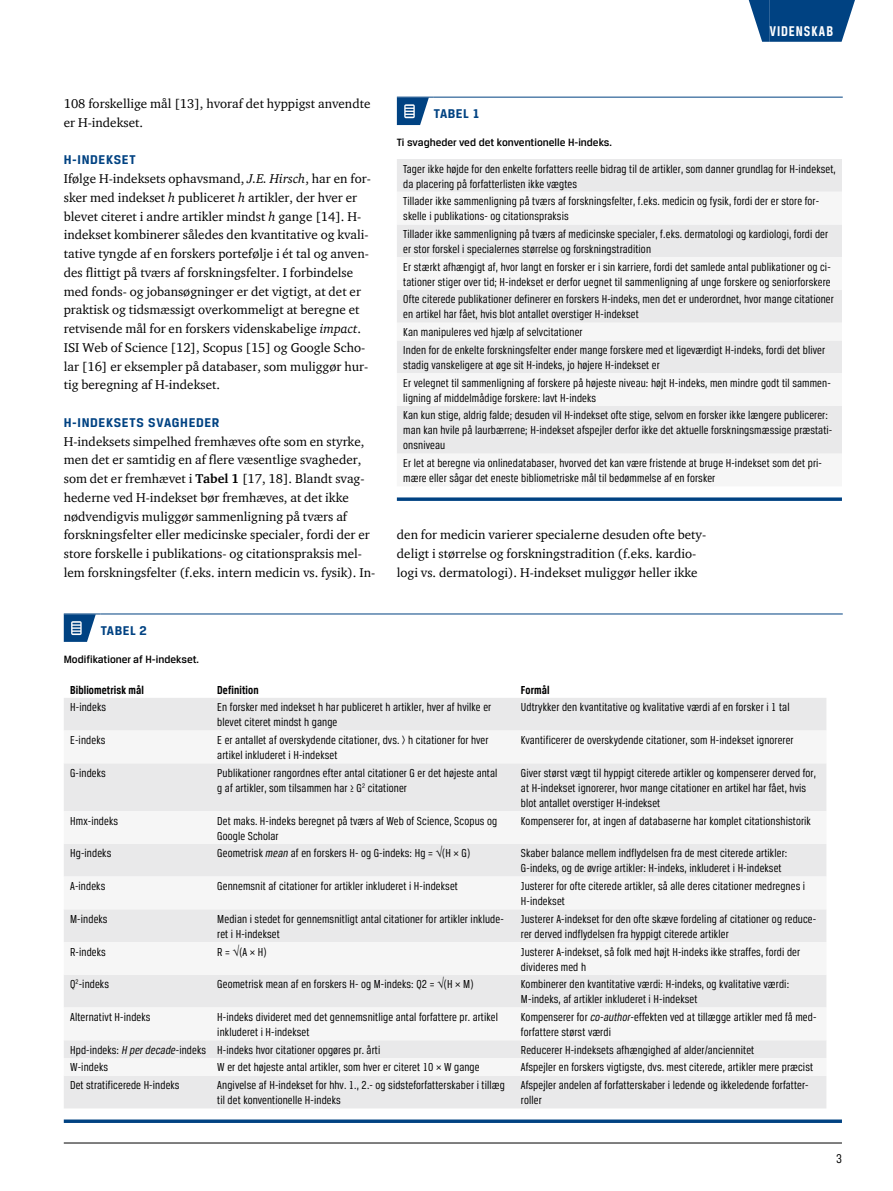
<style>
.page{position:relative;width:893px;height:1191px;background:#fff}
.page>*{position:absolute;margin:0;border:0;box-sizing:border-box;transform-origin:0 0}
.t1{font:700 15px "Breuer Condensed";letter-spacing:.065em;color:#fff}
.t2{font:700 13.5px "Breuer Text";letter-spacing:.045em;color:#004282}
.t3{font:13.5px "Breuer Condensed";color:#000}
.t4{font:13.05px/18.8px "ITC Charter Com";color:#000}
.t5{font:12.3px/15px "Breuer Condensed";letter-spacing:.01em;color:#000}
.t6{font:700 12.3px "Breuer Condensed";letter-spacing:.01em;color:#000}
.t7{font:500 11.25px "Breuer Text";color:#000}
.s1{font-style:italic}
.s2{font-weight:700}
</style>
<div class="page">
<hr style="left:64px;top:1142px;width:778px;height:1px;background:#000">
<div style="left:770px;top:0;width:64px;height:42px;background:#004282"></div>
<svg style="left:749px;top:0;width:21px;height:42px"></svg>
<svg style="left:834px;top:0;width:21px;height:42px"></svg>
<hr style="left:397px;top:97px;width:37px;height:1px;background:#004282">
<hr style="left:434px;top:97px;width:409px;height:1px;background:#004282">
<svg style="left:397px;top:97px;width:32px;height:28px"></svg>
<div style="left:397px;top:159px;width:445px;height:33px;background:#e9e9ea"></div>
<svg style="left:397px;top:224px;width:445px;height:230px;fill:#e9e9ea"></svg>
<svg style="left:397px;top:497px;width:445px;height:4px"></svg>
<hr style="left:64px;top:613px;width:37px;height:1px;background:#004282">
<hr style="left:101px;top:613px;width:742px;height:1px;background:#004282">
<svg style="left:64px;top:614px;width:32px;height:28px"></svg>
<div style="left:64px;top:698px;width:762px;height:410px;background:#e9e9ea"></div>
<svg style="left:64px;top:730px;width:762px;height:345px;fill:#f6f6f6"></svg>
<svg style="left:64px;top:1119px;width:778px;height:4px;fill:#084785"></svg>
<p class="t1" style="left:770px;top:23px;width:65px">Videnskab</p>
<p class="t4" style="left:64px;top:94px;width:308px">108 forskellige mål [13], hvoraf det hyppigst anvendte er H-indekset.</p>
<p class="t2" style="left:64px;top:152px;width:73px">H-INDEKSET</p>
<p class="t4" style="left:64px;top:169px;width:309px">Ifølge H-indeksets ophavsmand, <span class="s1">J.E. Hirsch</span>, har en for&shy;sker med indekset <span class="s1">h</span> publiceret <span class="s1">h</span> artikler, der hver er blevet citeret i andre artikler mindst <span class="s1">h</span> gange [14]. H&shy;indekset kombinerer således den kvantitative og kvali&shy;tative tyngde af en forskers portefølje i ét tal og anven&shy;des flittigt på tværs af forskningsfelter. I forbindelse med fonds- og jobansøgninger er det vigtigt, at det er praktisk og tidsmæssigt overkommeligt at beregne et retvisende mål for en forskers videnskabelige <span class="s1">impact</span>.<br>ISI Web of Science [12], Scopus [15] og Google Scho&shy;lar [16] er eksempler på databaser, som muliggør hur&shy;tig beregning af H-indekset.</p>
<p class="t2" style="left:64px;top:415px;width:157px">H-INDEKSETS SVAGHEDER</p>
<p class="t4" style="left:64px;top:431px;width:313px">H-indeksets simpelhed fremhæves ofte som en styrke, men det er samtidig en af flere væsentlige svagheder, som det er fremhævet i <span class="s2">Tabel 1</span> [17, 18]. Blandt svag&shy;hederne ved H-indekset bør fremhæves, at det ikke nødvendigvis muliggør sammenligning på tværs af forskningsfelter eller medicinske specialer, fordi der er store forskelle i publikations- og citationspraksis mel&shy;lem forskningsfelter (f.eks. intern medicin vs. fysik). In-</p>
<p class="t2" style="left:434px;top:106px;width:15px">TABEL</p>
<p class="t2" style="left:473px;top:106px;width:9px">1</p>
<p class="t7" style="left:397px;top:136px;width:217px">Ti svagheder ved det konventionelle H-indeks.</p>
<p class="t5" style="left:403px;top:161px;width:434px">Tager ikke højde for den enkelte forfatters reelle bidrag til de artikler, som danner grundlag for H-indekset, da placering på forfatterlisten ikke vægtes</p>
<p class="t5" style="left:403px;top:194px;width:417px">Tillader ikke sammenligning på tværs af forskningsfelter, f.eks. medicin og fysik, fordi der er store for&shy;skelle i publikations- og citationspraksis</p>
<p class="t5" style="left:403px;top:226px;width:426px">Tillader ikke sammenligning på tværs af medicinske specialer, f.eks. dermatologi og kardiologi, fordi der er stor forskel i specialernes størrelse og forskningstradition</p>
<p class="t5" style="left:403px;top:259px;width:429px">Er stærkt afhængigt af, hvor langt en forsker er i sin karriere, fordi det samlede antal publikationer og ci&shy;tationer stiger over tid; H-indekset er derfor uegnet til sammenligning af unge forskere og seniorforskere</p>
<p class="t5" style="left:403px;top:292px;width:432px">Ofte citerede publikationer definerer en forskers H-indeks, men det er underordnet, hvor mange citationer en artikel har fået, hvis blot antallet overstiger H-indekset</p>
<p class="t5" style="left:403px;top:323px;width:423px;line-height:17.7px">Kan manipuleres ved hjælp af selvcitationer<br>Inden for de enkelte forskningsfelter ender mange forskere med et ligeværdigt H-indeks, fordi det bliver</p>
<p class="t5" style="left:403px;top:356px;width:429px;line-height:17.7px">stadig vanskeligere at øge sit H-indeks, jo højere H-indekset er<br>Er velegnet til sammenligning af forskere på højeste niveau: højt H-indeks, men mindre godt til sammen-</p>
<p class="t5" style="left:403px;top:389px;width:426px;line-height:17.7px">ligning af middelmådige forskere: lavt H-indeks<br>Kan kun stige, aldrig falde; desuden vil H-indekset ofte stige, selvom en forsker ikke længere publicerer:</p>
<p class="t5" style="left:403px;top:423px;width:431px">man kan hvile på laurbærrene; H-indekset afspejler derfor ikke det aktuelle forskningsmæssige præstati&shy;onsniveau</p>
<p class="t5" style="left:403px;top:455px;width:420px">Er let at beregne via onlinedatabaser, hvorved det kan være fristende at bruge H-indekset som det pri&shy;mære eller sågar det eneste bibliometriske mål til bedømmelse af en forsker</p>
<p class="t4" style="left:397px;top:525px;width:311px">den for medicin varierer specialerne desuden ofte bety&shy;deligt i størrelse og forskningstradition (f.eks. kardio&shy;logi vs. dermatologi). H-indekset muliggør heller ikke</p>
<p class="t2" style="left:101px;top:622px;width:15px">TABEL</p>
<p class="t2" style="left:139px;top:622px;width:9px">2</p>
<p class="t7" style="left:64px;top:653px;width:137px">Modifikationer af H-indekset.</p>
<p class="t6" style="left:70px;top:683px;width:75px">Bibliometrisk mål</p>
<p class="t6" style="left:217px;top:683px;width:43px">Definition</p>
<p class="t6" style="left:521px;top:683px;width:30px">Formål</p>
<p class="t5" style="left:70px;top:699px;width:37px">H-indeks</p>
<p class="t5" style="left:217px;top:699px;width:276px">En forsker med indekset h har publiceret h artikler, hver af hvilke er blevet citeret mindst h gange</p>
<p class="t5" style="left:521px;top:699px;width:270px">Udtrykker den kvantitative og kvalitative værdi af en forsker i 1 tal</p>
<p class="t5" style="left:70px;top:732px;width:37px">E-indeks</p>
<p class="t5" style="left:217px;top:732px;width:273px">E er antallet af overskydende citationer, dvs. &gt; h citationer for hver artikel inkluderet i H-indekset</p>
<p class="t5" style="left:521px;top:732px;width:274px">Kvantificerer de overskydende citationer, som H-indekset ignorerer</p>
<p class="t5" style="left:70px;top:765px;width:37px">G-indeks</p>
<p class="t5" style="left:217px;top:765px;width:282px">Publikationer rangordnes efter antal citationer G er det højeste antal g af artikler, som tilsammen har ≥ G<sup>2</sup> citationer</p>
<p class="t5" style="left:521px;top:765px;width:297px">Giver størst vægt til hyppigt citerede artikler og kompenserer derved for, at H-indekset ignorerer, hvor mange citationer en artikel har fået, hvis blot antallet overstiger H-indekset</p>
<p class="t5" style="left:70px;top:813px;width:49px">Hmx-indeks</p>
<p class="t5" style="left:217px;top:813px;width:281px">Det maks. H-indeks beregnet på tværs af Web of Science, Scopus og<br>Google Scholar</p>
<p class="t5" style="left:521px;top:813px;width:292px">Kompenserer for, at ingen af databaserne har komplet citationshistorik</p>
<p class="t5" style="left:70px;top:845px;width:43px">Hg-indeks</p>
<p class="t5" style="left:217px;top:845px;width:254px">Geometrisk <span class="s1">mean</span> af en forskers H- og G-indeks: Hg = √(H × G)</p>
<p class="t5" style="left:521px;top:845px;width:268px">Skaber balance mellem indflydelsen fra de mest citerede artikler:<br>G-indeks, og de øvrige artikler: H-indeks, inkluderet i H-indekset</p>
<p class="t5" style="left:70px;top:878px;width:37px">A-indeks</p>
<p class="t5" style="left:217px;top:878px;width:242px">Gennemsnit af citationer for artikler inkluderet i H-indekset</p>
<p class="t5" style="left:521px;top:878px;width:286px">Justerer for ofte citerede artikler, så alle deres citationer medregnes i<br>H-indekset</p>
<p class="t5" style="left:70px;top:911px;width:39px">M-indeks</p>
<p class="t5" style="left:217px;top:911px;width:288px">Median i stedet for gennemsnitligt antal citationer for artikler inklude&shy;ret i H-indekset</p>
<p class="t5" style="left:521px;top:911px;width:297px">Justerer A-indekset for den ofte skæve fordeling af citationer og reduce&shy;rer derved indflydelsen fra hyppigt citerede artikler</p>
<p class="t5" style="left:70px;top:944px;width:37px">R-indeks</p>
<p class="t5" style="left:217px;top:944px;width:51px">R = √(A × H)</p>
<p class="t5" style="left:521px;top:944px;width:281px">Justerer A-indekset, så folk med højt H-indeks ikke straffes, fordi der divideres med h</p>
<p class="t5" style="left:70px;top:976px;width:40px">Q<sup>2</sup>-indeks</p>
<p class="t5" style="left:217px;top:976px;width:258px">Geometrisk mean af en forskers H- og M-indeks: Q2 = √(H × M)</p>
<p class="t5" style="left:521px;top:976px;width:270px">Kombinerer den kvantitative værdi: H-indeks, og kvalitative værdi:<br>M-indeks, af artikler inkluderet i H-indekset</p>
<p class="t5" style="left:70px;top:1009px;width:82px">Alternativt H-indeks</p>
<p class="t5" style="left:217px;top:1009px;width:282px">H-indeks divideret med det gennemsnitlige antal forfattere pr. artikel inkluderet i H-indekset</p>
<p class="t5" style="left:521px;top:1009px;width:297px">Kompenserer for <span class="s1">co-author-</span>effekten ved at tillægge artikler med få med&shy;forfattere størst værdi</p>
<p class="t5" style="left:70px;top:1042px;width:312px">Hpd-indeks: <span class="s1">H per decade</span>-indeks H-indeks hvor citationer opgøres pr. årti</p>
<p class="t5" style="left:521px;top:1042px;width:235px">Reducerer H-indeksets afhængighed af alder/anciennitet</p>
<p class="t5" style="left:70px;top:1059px;width:39px">W-indeks</p>
<p class="t5" style="left:217px;top:1059px;width:264px">W er det højeste antal artikler, som hver er citeret 10 × W gange</p>
<p class="t5" style="left:521px;top:1059px;width:294px">Afspejler en forskers vigtigste, dvs. mest citerede, artikler mere præcist</p>
<p class="t5" style="left:70px;top:1077px;width:111px">Det stratificerede H-indeks</p>
<p class="t5" style="left:217px;top:1077px;width:289px">Angivelse af H-indekset for hhv. 1., 2.- og sidsteforfatterskaber i tillæg til det konventionelle H-indeks</p>
<p class="t5" style="left:521px;top:1077px;width:289px">Afspejler andelen af forfatterskaber i ledende og ikkeledende forfatter&shy;roller</p>
<p class="t3" style="left:836px;top:1150px;width:7px">3</p>
</div>
